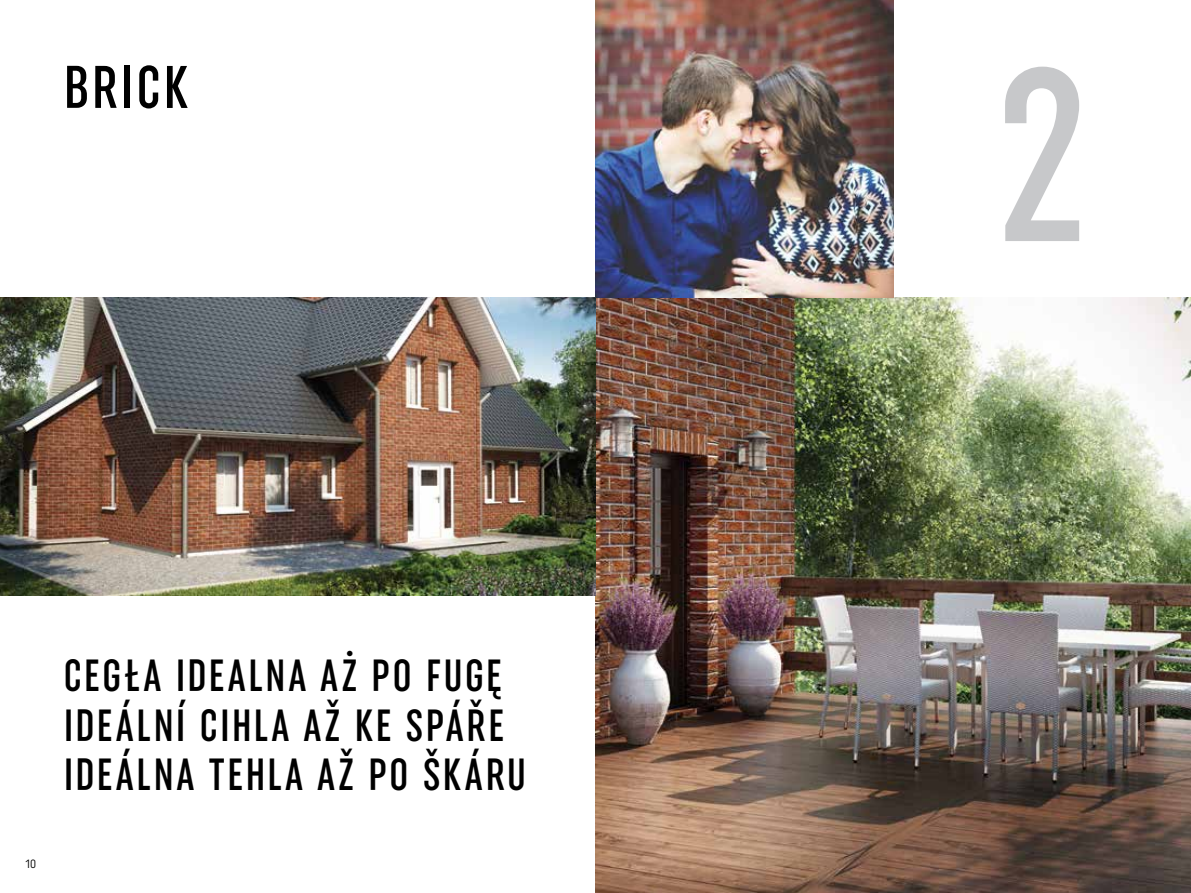
<style>
.page{position:relative;width:1191px;height:893px;background:#fff}
.page>*{position:absolute;margin:0;border:0;box-sizing:border-box;transform-origin:0 0}
.t1{font:500 246px "Uniform Extra Cond";color:#c7c8ca}
.t2{font:500 60px "Uniform Extra Cond";letter-spacing:.05em;color:#000}
.t3{font:500 45px/49.5px "Uniform Extra Cond";letter-spacing:.065em;color:#000}
.t4{font:12px "Uniform Condensed";color:#000}
</style>
<div class="page">
<img style="left:595px;top:298px;width:596px;height:595px">
<img style="left:0;top:298px;width:595px;height:297px">
<img style="left:595px;top:0;width:298px;height:298px">
<h2 class="t2" style="left:64px;top:52px;width:125px">BRICK</h2>
<p class="t4" style="left:26px;top:856px;width:12px">10</p>
<p class="t3" style="left:64px;top:650px;width:464px">CEGŁA IDEALNA AŻ PO FUGĘ<br>IDEÁLNÍ CIHLA AŽ KE SPÁŘE<br>IDEÁLNA TEHLA AŽ PO ŠKÁRU</p>
<h1 class="t1" style="left:995px;top:12px;width:95px">2</h1>
</div>
